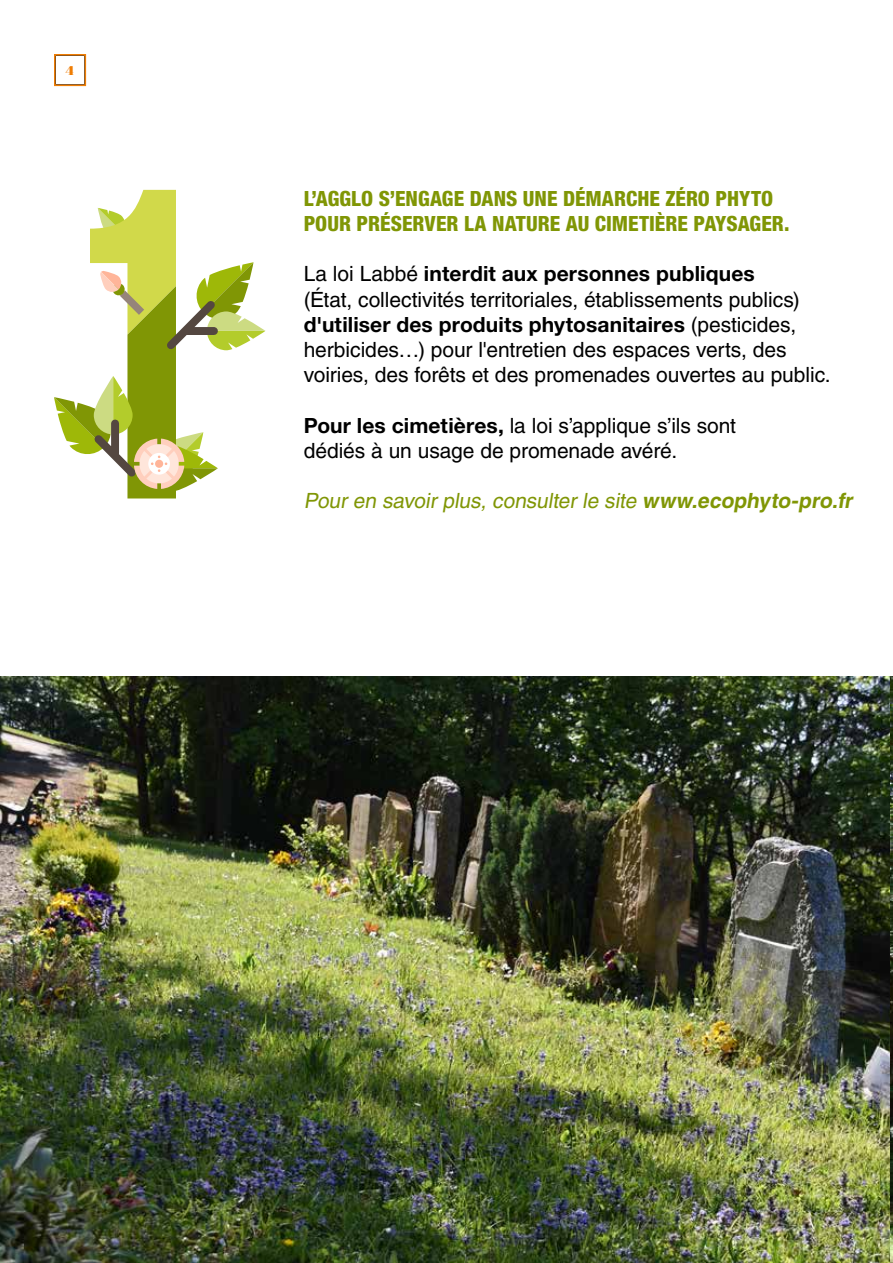
<style>
.page{position:relative;width:893px;height:1263px;background:#fff}
.page>*{position:absolute;margin:0;border:0;box-sizing:border-box;transform-origin:0 0}
.t1{font:21px/25.2px "Helvetica";letter-spacing:-.005em;color:#000}
.t2{font:700 21px "Helvetica Neue LT Pro";letter-spacing:.005em;color:#000}
.t3{font:800 condensed 21px/25.2px "Helvetica Neue LT Pro";color:#809605}
.t4{font:italic 21px "Helvetica";color:#809605}
.t5{font:13.5px "Bodoni MT Black";color:#ef7d04}
.s1{font-family:"Helvetica";font-weight:400}
.s2{font-family:"Helvetica Neue LT Pro";font-weight:700}
.s3{font-weight:700}
</style>
<div class="page">
<div style="left:54px;top:54px;width:32px;height:32px;border:2px solid #ef7d04"></div>
<svg style="left:54px;top:190px;width:211px;height:308px"></svg>
<img style="left:0;top:676px;width:893px;height:587px">
<p class="t5" style="left:66px;top:62px;width:10px">4</p>
<p class="t3" style="left:304px;top:185px;width:487px">L’AGGLO S’ENGAGE DANS UNE DÉMARCHE ZÉRO PHYTO<br>POUR PRÉSERVER LA NATURE AU CIMETIÈRE PAYSAGER.</p>
<p class="t2" style="left:304px;top:261px;width:453px"><span class="s1">La loi Labbé</span> interdit aux personnes publiques</p>
<p class="t1" style="left:304px;top:287px;width:498px">(État, collectivités territoriales, établissements publics)</p>
<p class="t2" style="left:304px;top:311px;width:494px">d'utiliser des produits phytosanitaires <span class="s1">(pesticides,</span></p>
<p class="t1" style="left:304px;top:337px;width:529px">herbicides…) pour l'entretien des espaces verts, des voiries, des forêts et des promenades ouvertes au public.</p>
<p class="t1" style="left:304px;top:413px;width:434px"><span class="s2">Pour les cimetières,</span> la loi s’applique s’ils sont dédiés à un usage de promenade avéré.</p>
<p class="t4" style="left:304px;top:489px;width:554px">Pour en savoir plus, consulter le site <span class="s3">www.ecophyto-pro.fr</span></p>
</div>
